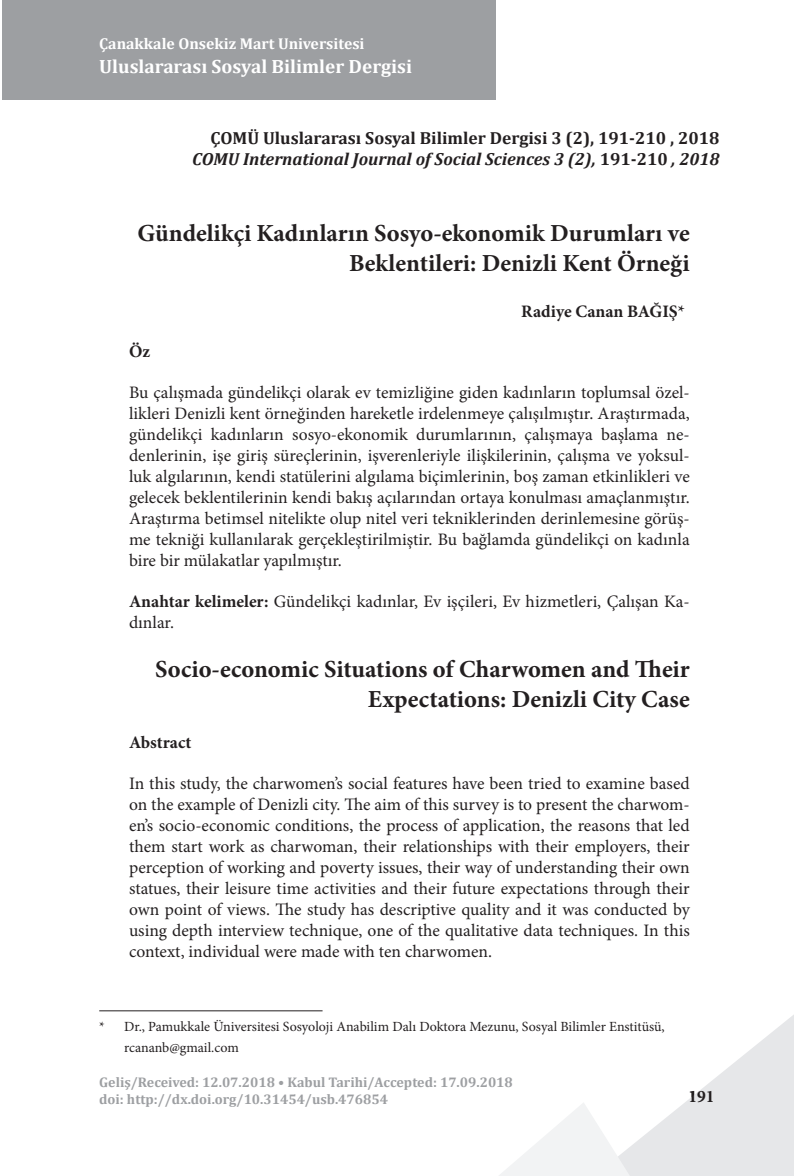
<style>
.page{position:relative;width:794px;height:1176px;background:#fff}
.page>*{position:absolute;margin:0;border:0;box-sizing:border-box;transform-origin:0 0}
.t1{font:700 24.5px/29.4px "Minion Pro";color:#231f20;text-align:right}
.t2{font:700 19.25px "Cambria";color:#fff}
.t3{font:17.5px/21px "Minion Pro";color:#231f20;text-align:justify}
.t4{font:700 17.5px/21px "Cambria";color:#231f20;text-align:right}
.t5{font:700 17.5px "Minion Pro";color:#231f20}
.t6{font:700 15.75px "Cambria";color:#fff}
.t7{font:14px/21px "Minion Pro";color:#231f20}
.t8{font:700 14px/16.8px "Cambria";color:#9d9fa2}
.s1{font-style:italic}
.s2{font-weight:700}
</style>
<div class="page">
<svg style="left:639px;top:1015px;width:155px;height:161px;fill:#e6e7e9"></svg>
<svg style="left:499px;top:1103px;width:140px;height:73px"></svg>
<div style="left:2px;top:0;width:494px;height:99px;background:#9d9fa2"></div>
<hr style="left:99px;top:1010px;width:223px;height:1px;background:#231f20">
<p class="t6" style="left:99px;top:33px;width:267px">Çanakkale Onsekiz Mart Universitesi</p>
<p class="t2" style="left:99px;top:52px;width:314px">Uluslararası Sosyal Bilimler Dergisi</p>
<p class="t4" style="left:192px;top:127px;width:529px">ÇOMÜ Uluslararası Sosyal Bilimler Dergisi 3 (2), 191-210 , 2018<br><span class="s1">COMU International Journal of Social Sciences 3 (2),</span> 191-210 <span class="s1">, 2018</span></p>
<h1 class="t1" style="left:137px;top:218px;width:554px">Gündelikçi Kadınların Sosyo-ekonomik Durumları ve<br>Beklentileri: Denizli Kent Örneği</h1>
<p class="t5" style="left:521px;top:299px;width:165px">Radiye Canan BAĞIŞ*</p>
<p class="t5" style="left:129px;top:339px;width:23px">Öz</p>
<p class="t3" style="left:129px;top:382px;width:562px">Bu çalışmada gündelikçi olarak ev temizliğine giden kadınların toplumsal özel&shy;likleri Denizli kent örneğinden hareketle irdelenmeye çalışılmıştır. Araştırmada, gündelikçi kadınların sosyo-ekonomik durumlarının, çalışmaya başlama ne&shy;denlerinin, işe giriş süreçlerinin, işverenleriyle ilişkilerinin, çalışma ve yoksul&shy;luk algılarının, kendi statülerini algılama biçimlerinin, boş zaman etkinlikleri ve gelecek beklentilerinin kendi bakış açılarından ortaya konulması amaçlanmıştır.<br>Araştırma betimsel nitelikte olup nitel veri tekniklerinden derinlemesine görüş&shy;me tekniği kullanılarak gerçekleştirilmiştir. Bu bağlamda gündelikçi on kadınla bire bir mülakatlar yapılmıştır.</p>
<p class="t3" style="left:129px;top:591px;width:562px"><span class="s2">Anahtar kelimeler:</span> Gündelikçi kadınlar, Ev işçileri, Ev hizmetleri, Çalışan Ka&shy;dınlar.</p>
<h1 class="t1" style="left:155px;top:654px;width:536px">Socio-economic Situations of Charwomen and Their<br>Expectations: Denizli City Case</h1>
<p class="t5" style="left:129px;top:730px;width:64px">Abstract</p>
<p class="t3" style="left:129px;top:772px;width:562px">In this study, the charwomen’s social features have been tried to examine based on the example of Denizli city. The aim of this survey is to present the charwom&shy;en’s socio-economic conditions, the process of application, the reasons that led them start work as charwoman, their relationships with their employers, their perception of working and poverty issues, their way of understanding their own statues, their leisure time activities and their future expectations through their own point of views. The study has descriptive quality and it was conducted by using depth interview technique, one of the qualitative data techniques. In this context, individual were made with ten charwomen.</p>
<p class="t7" style="left:124px;top:1016px;width:542px;text-indent:-25px">* Dr., Pamukkale Üniversitesi Sosyoloji Anabilim Dalı Doktora Mezunu, Sosyal Bilimler Enstitüsü, rcananb@gmail.com</p>
<p class="t8" style="left:99px;top:1073px;width:415px">Geliş/Received: 12.07.2018 • Kabul Tarihi/Accepted: 17.09.2018 doi: http://dx.doi.org/10.31454/usb.476854</p>
<p class="t5" style="left:688px;top:1084px;width:28px">191</p>
</div>
